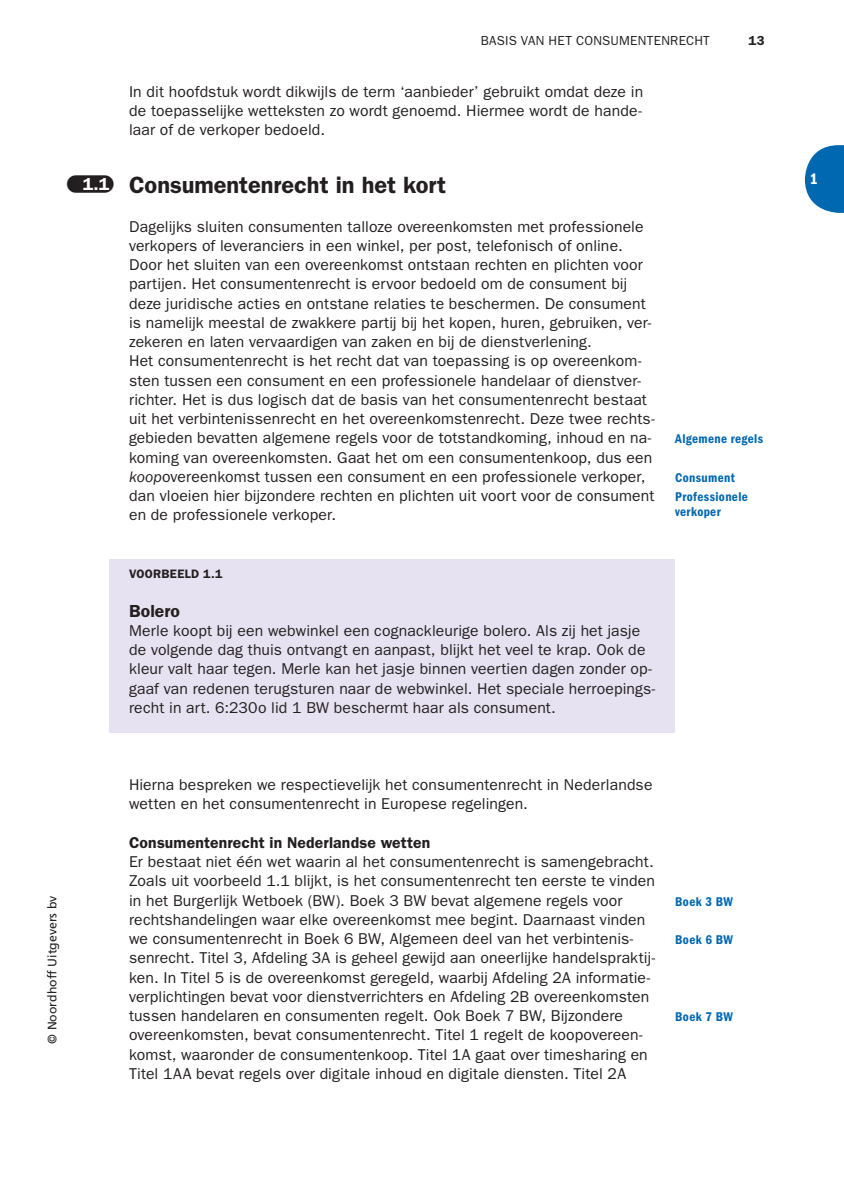
<style>
.page{position:relative;width:844px;height:1191px;background:#fff}
.page>*{position:absolute;margin:0;border:0;box-sizing:border-box;transform-origin:0 0}
.t1{font:600 23.62px "ITC Franklin Gothic Std";color:#231f20}
.t2{font:600 17.5px "ITC Franklin Gothic Std";letter-spacing:.005em;color:#231f20}
.t3{font:15.75px/19.2px "ITC Franklin Gothic Std";letter-spacing:.005em;color:#231f20}
.t4{font:600 15.75px "ITC Franklin Gothic Std";letter-spacing:.01em;color:#231f20}
.t5{font:15.75px "ITC Franklin Gothic Std Dm Cd";color:#fff}
.t6{font:13.12px/19.2px "ITC Franklin Gothic Std Dm Cd";letter-spacing:.025em;color:#0067b1}
.t7{font:13.12px "ITC Franklin Gothic Std";letter-spacing:.02em;color:#231f20}
.t8{font:600 13.12px "ITC Franklin Gothic Std";color:#231f20}
.t9{font:12.25px "Frutiger LT Std";color:#231f20}
.t10{font:600 12.25px "ITC Franklin Gothic Std";letter-spacing:.02em;color:#231f20}
.s1{font-family:"Franklin Gothic Demi Met Pil";font-weight:400;font-size:17.5px}
.s2{font-size:17.5px;color:#fff}
.s3{font-style:italic}
</style>
<div class="page">
<svg style="left:804px;top:145px;width:39px;height:68px"></svg>
<div style="left:109px;top:559px;width:566px;height:173px;background:#e6e2f1"></div>
<p class="t7" style="left:481px;top:35px;width:230px">BASIS VAN HET CONSUMENTENRECHT</p>
<p class="t8" style="left:748px;top:35px;width:18px">13</p>
<p class="t3" style="left:129px;top:83px;width:515px;text-align:justify">In dit hoofdstuk wordt dikwijls de term ‘aanbieder’ gebruikt omdat deze in de toepasselijke wetteksten zo wordt genoemd. Hiermee wordt de hande&shy;laar of de verkoper bedoeld.</p>
<h1 class="t1" style="left:67px;top:176px;width:380px"><span class="s1">§</span><span class="s2">1.1</span> Consumentenrecht in het kort</h1>
<p class="t3" style="left:129px;top:218px;width:527px">Dagelijks sluiten consumenten talloze overeenkomsten met professionele verkopers of leveranciers in een winkel, per post, telefonisch of online.<br>Door het sluiten van een overeenkomst ontstaan rechten en plichten voor partijen. Het consumentenrecht is ervoor bedoeld om de consument bij deze juridische acties en ontstane relaties te beschermen. De consument is namelijk meestal de zwakkere partij bij het kopen, huren, gebruiken, ver&shy;zekeren en laten vervaardigen van zaken en bij de dienstverlening.<br>Het consumentenrecht is het recht dat van toepassing is op overeenkom&shy;sten tussen een consument en een professionele handelaar of dienstver&shy;richter. Het is dus logisch dat de basis van het consumentenrecht bestaat uit het verbintenissenrecht en het overeenkomstenrecht. Deze twee rechts&shy;gebieden bevatten algemene regels voor de totstandkoming, inhoud en na&shy;koming van overeenkomsten. Gaat het om een consumentenkoop, dus een <span class="s3">koop</span>overeenkomst tussen een consument en een professionele verkoper, dan vloeien hier bijzondere rechten en plichten uit voort voor de consument en de professionele verkoper.</p>
<p class="t10" style="left:129px;top:569px;width:95px">VOORBEELD 1.1</p>
<p class="t2" style="left:129px;top:604px;width:52px">Bolero</p>
<p class="t3" style="left:129px;top:622px;width:527px">Merle koopt bij een webwinkel een cognackleurige bolero. Als zij het jasje de volgende dag thuis ontvangt en aanpast, blijkt het veel te krap. Ook de kleur valt haar tegen. Merle kan het jasje binnen veertien dagen zonder op&shy;gaaf van redenen terugsturen naar de webwinkel. Het speciale herroepings&shy;recht in art. 6:230o lid 1 BW beschermt haar als consument.</p>
<p class="t6" style="left:675px;top:430px;width:89px">Algemene regels</p>
<p class="t6" style="left:675px;top:469px;width:74px">Consument<br>Professionele</p>
<p class="t6" style="left:675px;top:502px;width:47px">verkoper</p>
<p class="t9" style="left:47px;top:1043px;width:149px;rotate:-90deg">© Noordhoff Uitgevers bv</p>
<p class="t3" style="left:129px;top:776px;width:525px">Hierna bespreken we respectievelijk het consumentenrecht in Nederlandse wetten en het consumentenrecht in Europese regelingen.</p>
<p class="t4" style="left:129px;top:836px;width:303px">Consumentenrecht in Nederlandse wetten</p>
<p class="t3" style="left:129px;top:853px;width:527px">Er bestaat niet één wet waarin al het consumentenrecht is samengebracht.<br>Zoals uit voorbeeld 1.1 blijkt, is het consumentenrecht ten eerste te vinden in het Burgerlijk Wetboek (BW). Boek 3 BW bevat algemene regels voor rechtshandelingen waar elke overeenkomst mee begint. Daarnaast vinden we consumentenrecht in Boek 6 BW, Algemeen deel van het verbintenis&shy;senrecht. Titel 3, Afdeling 3A is geheel gewijd aan oneerlijke handelspraktij&shy;ken. In Titel 5 is de overeenkomst geregeld, waarbij Afdeling 2A informatie&shy;verplichtingen bevat voor dienstverrichters en Afdeling 2B overeenkomsten tussen handelaren en consumenten regelt. Ook Boek 7 BW, Bijzondere overeenkomsten, bevat consumentenrecht. Titel 1 regelt de koopovereen&shy;komst, waaronder de consumentenkoop. Titel 1A gaat over timesharing en Titel 1AA bevat regels over digitale inhoud en digitale diensten. Titel 2A</p>
<p class="t6" style="left:675px;top:892px;width:59px">Boek 3 BW</p>
<p class="t6" style="left:675px;top:931px;width:59px">Boek 6 BW</p>
<p class="t6" style="left:675px;top:1008px;width:59px">Boek 7 BW</p>
<p class="t5" style="left:809px;top:173px;width:10px">1</p>
</div>
